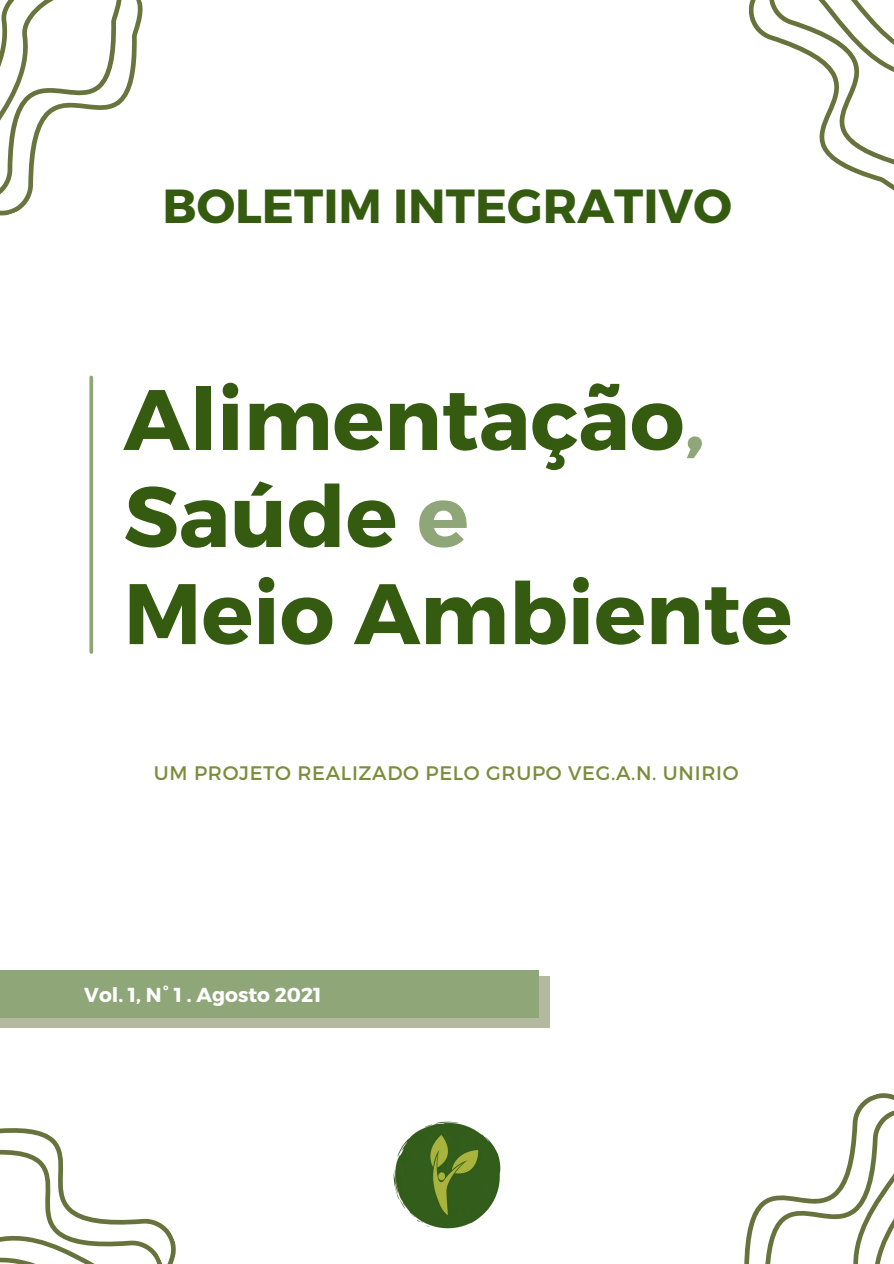
<style>
.page{position:relative;width:894px;height:1264px;background:#fff}
.page>*{position:absolute;margin:0;border:0;box-sizing:border-box;transform-origin:0 0}
.t1{font:700 85.65px "Montserrat";color:#355b10}
.t2{font:700 47.7px "Montserrat";color:#355b10}
.t3{font:700 20.25px "Montserrat";color:#fff}
.t4{font:19.5px "Montserrat";letter-spacing:.035em;color:#7a8d3b}
.s1{color:#8fa678}
</style>
<div class="page">
<svg style="left:749px;top:0;width:144px;height:190px"></svg>
<svg style="left:0;top:0;width:143px;height:216px"></svg>
<svg style="left:0;top:975px;width:549px;height:52px;background:#afb79a"></svg>
<div style="left:0;top:970px;width:538px;height:47px;background:#8fa678"></div>
<svg style="left:0;top:1128px;width:176px;height:135px"></svg>
<svg style="left:744px;top:1093px;width:149px;height:170px"></svg>
<svg style="left:89px;top:377px;width:4px;height:275px"></svg>
<img style="left:393px;top:1121px;width:108px;height:108px">
<p class="t2" style="left:162px;top:175px;width:570px">BOLETIM INTEGRATIVO</p>
<p class="t1" style="left:124px;top:364px;width:582px">Alimentação<span class="s1">,</span></p>
<p class="t1" style="left:124px;top:461px;width:346px">Saúde <span class="s1">e</span></p>
<p class="t1" style="left:124px;top:558px;width:670px">Meio Ambiente</p>
<p class="t4" style="left:154px;top:760px;width:586px">UM PROJETO REALIZADO PELO GRUPO VEG.A.N. UNIRIO</p>
<p class="t3" style="left:84px;top:981px;width:239px">Vol. 1, N° 1 . Agosto 2021</p>
</div>
